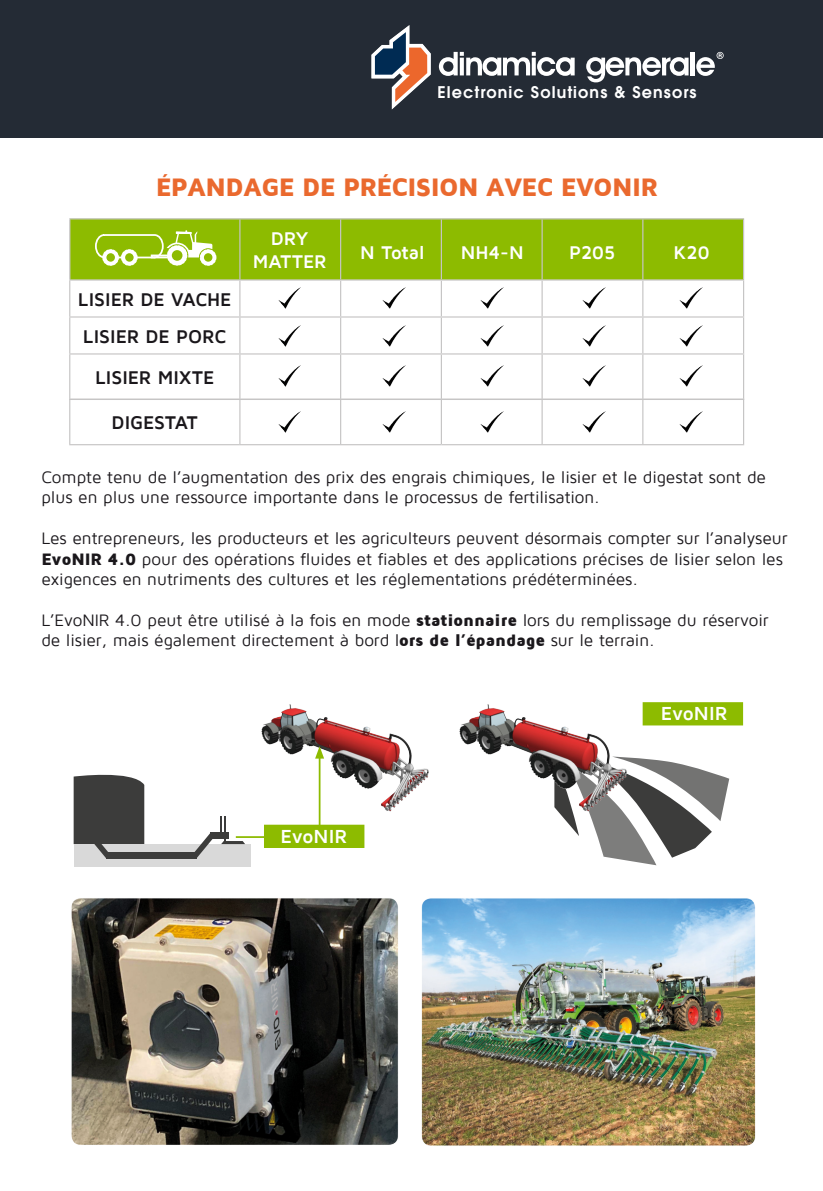
<style>
.page{position:relative;width:823px;height:1191px;background:#fff}
.page>*{position:absolute;margin:0;border:0;box-sizing:border-box;transform-origin:0 0}
.t1{font:900 26px "Maven Pro";letter-spacing:-.025em;color:#ea692e}
.t2{font:700 19.4px "Maven Pro";letter-spacing:-.005em;color:#fff}
.t3{font:700 19px/36.4px "Maven Pro";letter-spacing:-.005em;color:#1a171b}
.t4{font:700 19px/22.8px "Maven Pro";letter-spacing:-.005em;color:#fff;text-align:center}
.t5{font:17px/20.4px "Maven Pro";letter-spacing:-.005em;color:#1a171b}
.t6{font:600 16px "Avant Garde LT";letter-spacing:.07em;color:#fff}
.s1{font-weight:900}
</style>
<div class="page">
<div style="left:642px;top:702px;width:100px;height:23px;background:#8dbb00;border:2px solid #8dbb00"></div>
<div style="left:264px;top:824px;width:100px;height:24px;background:#8dbb00"></div>
<div style="left:70px;top:219px;width:672px;height:60px;background:#8dbb00"></div>
<div style="left:0;top:0;width:822px;height:137px;background:#242b35"></div>
<svg style="left:438px;top:52px;width:136px;height:24px"></svg>
<svg style="left:586px;top:57px;width:102px;height:25px"></svg>
<hr style="left:690px;top:52px;width:4px;height:23px;background:#fff">
<svg style="left:696px;top:52px;width:27px;height:24px"></svg>
<svg style="left:371px;top:25px;width:59px;height:84px"></svg>
<img style="left:421px;top:898px;width:335px;height:248px">
<img style="left:71px;top:898px;width:327px;height:247px">
<hr style="left:69px;top:218px;width:171px;height:1px;background:#c6c5c5">
<hr style="left:69px;top:219px;width:1px;height:60px;background:#c6c5c5">
<hr style="left:240px;top:218px;width:100px;height:1px;background:#c6c5c5">
<hr style="left:239px;top:219px;width:1px;height:60px;background:#c6c5c5">
<hr style="left:340px;top:218px;width:101px;height:1px;background:#c6c5c5">
<hr style="left:340px;top:219px;width:1px;height:60px;background:#c6c5c5">
<hr style="left:441px;top:218px;width:100px;height:1px;background:#c6c5c5">
<hr style="left:440px;top:219px;width:1px;height:60px;background:#c6c5c5">
<hr style="left:541px;top:218px;width:101px;height:1px;background:#c6c5c5">
<hr style="left:541px;top:219px;width:1px;height:60px;background:#c6c5c5">
<hr style="left:642px;top:218px;width:101px;height:1px;background:#c6c5c5">
<hr style="left:642px;top:219px;width:1px;height:60px;background:#c6c5c5">
<hr style="left:742px;top:219px;width:1px;height:60px;background:#c6c5c5">
<hr style="left:69px;top:279px;width:171px;height:2px;background:#c6c5c5">
<hr style="left:69px;top:281px;width:1px;height:35px;background:#c6c5c5">
<hr style="left:240px;top:279px;width:100px;height:2px;background:#c6c5c5">
<hr style="left:239px;top:281px;width:1px;height:35px;background:#c6c5c5">
<hr style="left:340px;top:279px;width:101px;height:2px;background:#c6c5c5">
<hr style="left:340px;top:281px;width:1px;height:35px;background:#c6c5c5">
<hr style="left:441px;top:279px;width:100px;height:2px;background:#c6c5c5">
<hr style="left:440px;top:281px;width:1px;height:35px;background:#c6c5c5">
<hr style="left:541px;top:279px;width:101px;height:2px;background:#c6c5c5">
<hr style="left:541px;top:281px;width:1px;height:35px;background:#c6c5c5">
<hr style="left:642px;top:279px;width:101px;height:2px;background:#c6c5c5">
<hr style="left:642px;top:281px;width:1px;height:35px;background:#c6c5c5">
<hr style="left:742px;top:281px;width:1px;height:35px;background:#c6c5c5">
<hr style="left:69px;top:316px;width:171px;height:1px;background:#c6c5c5">
<hr style="left:69px;top:317px;width:1px;height:36px;background:#c6c5c5">
<hr style="left:240px;top:316px;width:100px;height:1px;background:#c6c5c5">
<hr style="left:239px;top:317px;width:1px;height:36px;background:#c6c5c5">
<hr style="left:340px;top:316px;width:101px;height:1px;background:#c6c5c5">
<hr style="left:340px;top:317px;width:1px;height:36px;background:#c6c5c5">
<hr style="left:441px;top:316px;width:100px;height:1px;background:#c6c5c5">
<hr style="left:440px;top:317px;width:1px;height:36px;background:#c6c5c5">
<hr style="left:541px;top:316px;width:101px;height:1px;background:#c6c5c5">
<hr style="left:541px;top:317px;width:1px;height:36px;background:#c6c5c5">
<hr style="left:642px;top:316px;width:101px;height:1px;background:#c6c5c5">
<hr style="left:642px;top:317px;width:1px;height:36px;background:#c6c5c5">
<hr style="left:742px;top:317px;width:1px;height:36px;background:#c6c5c5">
<hr style="left:69px;top:353px;width:171px;height:1px;background:#c6c5c5">
<hr style="left:69px;top:354px;width:1px;height:45px;background:#c6c5c5">
<hr style="left:240px;top:353px;width:100px;height:1px;background:#c6c5c5">
<hr style="left:239px;top:354px;width:1px;height:45px;background:#c6c5c5">
<hr style="left:340px;top:353px;width:101px;height:1px;background:#c6c5c5">
<hr style="left:340px;top:354px;width:1px;height:45px;background:#c6c5c5">
<hr style="left:441px;top:353px;width:100px;height:1px;background:#c6c5c5">
<hr style="left:440px;top:354px;width:1px;height:45px;background:#c6c5c5">
<hr style="left:541px;top:353px;width:101px;height:1px;background:#c6c5c5">
<hr style="left:541px;top:354px;width:1px;height:45px;background:#c6c5c5">
<hr style="left:642px;top:353px;width:101px;height:1px;background:#c6c5c5">
<hr style="left:642px;top:354px;width:1px;height:45px;background:#c6c5c5">
<hr style="left:742px;top:354px;width:1px;height:45px;background:#c6c5c5">
<hr style="left:69px;top:399px;width:171px;height:1px;background:#c6c5c5">
<hr style="left:69px;top:400px;width:1px;height:44px;background:#c6c5c5">
<hr style="left:240px;top:399px;width:100px;height:1px;background:#c6c5c5">
<hr style="left:239px;top:400px;width:1px;height:44px;background:#c6c5c5">
<hr style="left:340px;top:399px;width:101px;height:1px;background:#c6c5c5">
<hr style="left:340px;top:400px;width:1px;height:44px;background:#c6c5c5">
<hr style="left:441px;top:399px;width:100px;height:1px;background:#c6c5c5">
<hr style="left:440px;top:400px;width:1px;height:44px;background:#c6c5c5">
<hr style="left:541px;top:399px;width:101px;height:1px;background:#c6c5c5">
<hr style="left:541px;top:400px;width:1px;height:44px;background:#c6c5c5">
<hr style="left:642px;top:399px;width:101px;height:1px;background:#c6c5c5">
<hr style="left:642px;top:400px;width:1px;height:44px;background:#c6c5c5">
<hr style="left:742px;top:400px;width:1px;height:44px;background:#c6c5c5">
<hr style="left:69px;top:444px;width:171px;height:1px;background:#c6c5c5">
<hr style="left:240px;top:444px;width:201px;height:1px;background:#c6c5c5">
<hr style="left:441px;top:444px;width:302px;height:1px;background:#c6c5c5">
<svg style="left:94px;top:230px;width:122px;height:36px"></svg>
<img style="left:382px;top:287px;width:23px;height:21px">
<img style="left:480px;top:287px;width:23px;height:21px">
<img style="left:582px;top:287px;width:23px;height:21px">
<img style="left:679px;top:287px;width:23px;height:21px">
<img style="left:278px;top:287px;width:23px;height:21px">
<img style="left:382px;top:325px;width:23px;height:21px">
<img style="left:480px;top:325px;width:23px;height:21px">
<img style="left:582px;top:325px;width:23px;height:21px">
<img style="left:679px;top:325px;width:23px;height:21px">
<img style="left:278px;top:325px;width:23px;height:21px">
<img style="left:382px;top:365px;width:23px;height:21px">
<img style="left:480px;top:365px;width:23px;height:21px">
<img style="left:582px;top:365px;width:23px;height:21px">
<img style="left:679px;top:365px;width:23px;height:21px">
<img style="left:278px;top:365px;width:23px;height:21px">
<img style="left:382px;top:411px;width:23px;height:21px">
<img style="left:480px;top:411px;width:23px;height:21px">
<img style="left:582px;top:411px;width:23px;height:21px">
<img style="left:679px;top:411px;width:23px;height:21px">
<img style="left:278px;top:411px;width:23px;height:21px">
<svg style="left:570px;top:759px;width:158px;height:106px"></svg>
<img style="left:459px;top:702px;width:189px;height:124px">
<div style="left:74px;top:844px;width:176px;height:22px;background:#d9d9d9"></div>
<div style="left:106px;top:852px;width:90px;height:6px;background:#3c3c3b"></div>
<svg style="left:74px;top:774px;width:70px;height:84px"></svg>
<svg style="left:194px;top:833px;width:19px;height:25px"></svg>
<div style="left:210px;top:833px;width:19px;height:6px;background:#3c3c3b"></div>
<hr style="left:220px;top:815px;width:2px;height:23px;background:#3c3c3b">
<img style="left:261px;top:704px;width:168px;height:122px">
<svg style="left:221px;top:746px;width:103px;height:98px"></svg>
<p class="t6" style="left:437px;top:83px;width:260px">Electronic Solutions &amp; Sensors</p>
<h1 class="t1" style="left:156px;top:174px;width:503px">ÉPANDAGE DE PRÉCISION AVEC EVONIR</h1>
<p class="t3" style="left:78px;top:281px;width:155px">LISIER DE VACHE<br>LISIER DE PORC</p>
<p class="t3" style="left:95px;top:359px;width:121px">LISIER MIXTE</p>
<p class="t3" style="left:111px;top:404px;width:88px">DIGESTAT</p>
<p class="t4" style="left:253px;top:227px;width:75px">DRY<br>MATTER</p>
<p class="t4" style="left:360px;top:241px;width:66px">N Total</p>
<p class="t4" style="left:460px;top:241px;width:64px">NH4-N</p>
<p class="t4" style="left:569px;top:241px;width:48px">P205</p>
<p class="t4" style="left:673px;top:241px;width:38px">K20</p>
<p class="t5" style="left:41px;top:468px;width:725px">Compte tenu de l’augmentation des prix des engrais chimiques, le lisier et le digestat sont de plus en plus une ressource importante dans le processus de fertilisation.</p>
<p class="t5" style="left:41px;top:529px;width:747px">Les entrepreneurs, les producteurs et les agriculteurs peuvent désormais compter sur l’analyseur<br><span class="s1">EvoNIR 4.0</span> pour des opérations fluides et fiables et des applications précises de lisier selon les exigences en nutriments des cultures et les réglementations prédéterminées.</p>
<p class="t5" style="left:41px;top:611px;width:728px">L’EvoNIR 4.0 peut être utilisé à la fois en mode <span class="s1">stationnaire</span> lors du remplissage du réservoir de lisier, mais également directement à bord l<span class="s1">ors de l’épandage</span> sur le terrain.</p>
<p class="t2" style="left:280px;top:825px;width:68px">EvoNIR</p>
<p class="t2" style="left:660px;top:702px;width:68px">EvoNIR</p>
</div>
